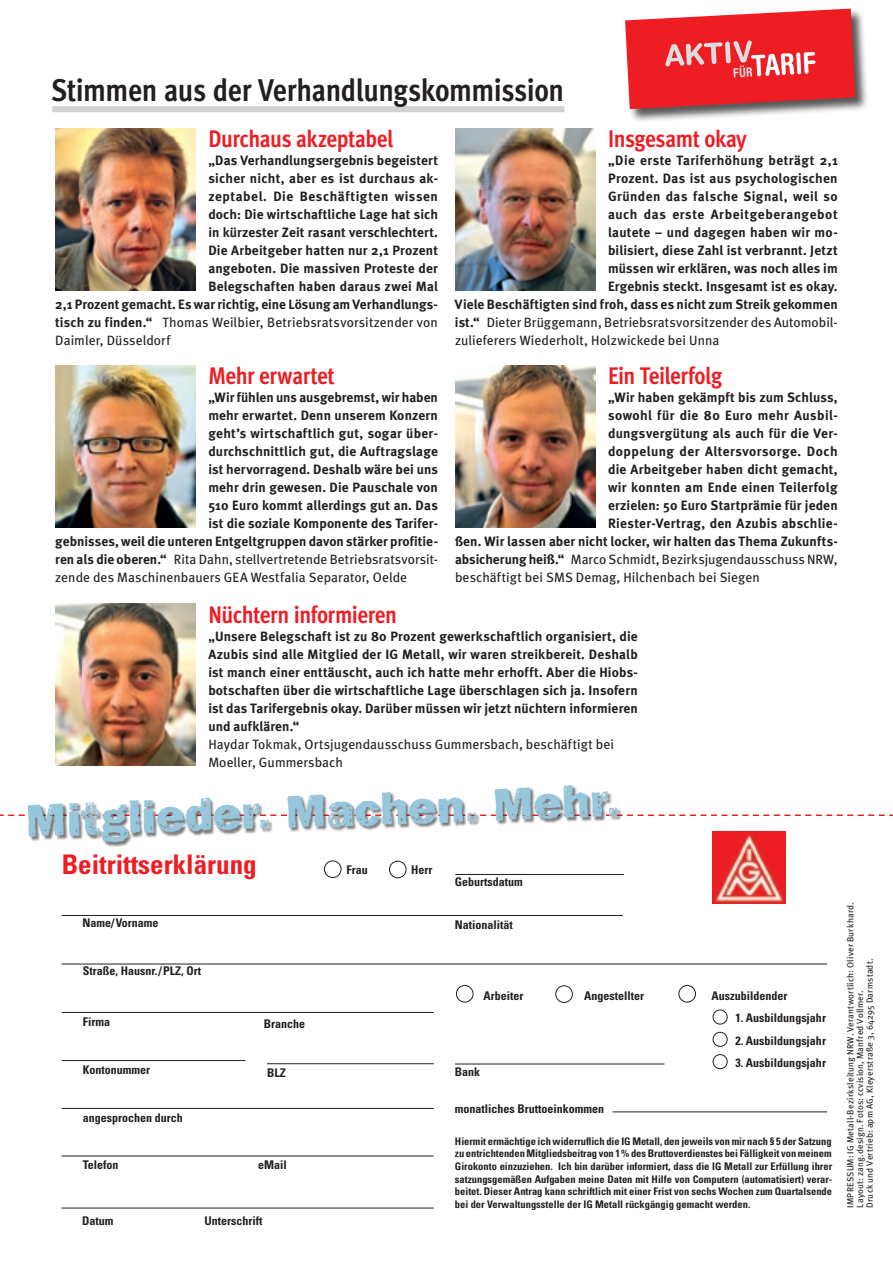
<style>
.page{position:relative;width:893px;height:1263px;background:#fff}
.page>*{position:absolute;margin:0;border:0;box-sizing:border-box;transform-origin:0 0}
.t1{font:48px "Frankie";color:#96c7dd}
.t2{font:700 31.5px "Meta Cond";letter-spacing:-.015em;color:#231f20}
.t3{font:700 condensed 27px "Univers";color:#ee1d23}
.t4{font:700 24px "Meta Cond";letter-spacing:-.02em;color:#ee1d23}
.t5{font:700 13.5px/18px "Meta";letter-spacing:.015em;color:#231f20;text-align:justify}
.t6{font:13.5px/18px "Meta";letter-spacing:.005em;color:#231f20}
.t7{font:700 13.5px "Meta";letter-spacing:.045em;color:#231f20}
.t8{font:700 13.5px "Meta";letter-spacing:.035em;color:#231f20}
.t9{font:700 condensed 12px "Univers";color:#231f20}
.t10{font:700 condensed 10.5px/12.6px "Univers";color:#231f20;text-align:justify}
.t11{font:9px/9.8px "Meta";letter-spacing:.025em;color:#231f20}
.s1{font-weight:700}
</style>
<div class="page">
<hr style="left:62px;top:1208px;width:372px;height:1px;background:#231f20">
<div style="left:324px;top:860px;width:17px;height:18px;border:1px solid #231f20;border-radius:50%"></div>
<div style="left:389px;top:861px;width:17px;height:17px;border:1px solid #231f20;border-radius:50%"></div>
<hr style="left:62px;top:915px;width:561px;height:1px;background:#231f20">
<hr style="left:455px;top:874px;width:169px;height:1px;background:#231f20">
<hr style="left:62px;top:964px;width:765px;height:1px;background:#231f20">
<hr style="left:62px;top:1012px;width:372px;height:1px;background:#231f20">
<div style="left:456px;top:985px;width:17px;height:17px;border:1px solid #231f20;border-radius:50%"></div>
<div style="left:555px;top:985px;width:18px;height:18px;border:1px solid #231f20;border-radius:50%"></div>
<div style="left:678px;top:985px;width:18px;height:17px;border:1px solid #231f20;border-radius:50%"></div>
<hr style="left:62px;top:1060px;width:183px;height:1px;background:#231f20">
<hr style="left:62px;top:1108px;width:372px;height:1px;background:#231f20">
<hr style="left:267px;top:1063px;width:167px;height:1px;background:#231f20">
<hr style="left:613px;top:1111px;width:214px;height:1px;background:#231f20">
<div style="left:713px;top:1009px;width:15px;height:15px;border:1px solid #231f20;border-radius:50%"></div>
<div style="left:713px;top:1032px;width:15px;height:15px;border:1px solid #231f20;border-radius:50%"></div>
<div style="left:713px;top:1054px;width:15px;height:15px;border:1px solid #231f20;border-radius:50%"></div>
<img style="left:713px;top:831px;width:72px;height:73px">
<hr style="left:455px;top:1063px;width:209px;height:1px;background:#231f20">
<hr style="left:62px;top:1155px;width:372px;height:1px;background:#231f20">
<svg style="left:0;top:814px;width:893px;height:2px"></svg>
<div style="left:29px;top:786px;width:593px;height:61px;background:#231f20;opacity:.6"></div>
<div style="left:624px;top:8px;width:244px;height:114px;background:#231f20;opacity:.75"></div>
<svg style="left:625px;top:9px;width:230px;height:100px;background:#e84045"></svg>
<div style="left:52px;top:106px;width:512px;height:6px;background:#d1d2d4"></div>
<img style="left:55px;top:128px;width:141px;height:162px">
<img style="left:55px;top:366px;width:141px;height:161px">
<img style="left:55px;top:604px;width:141px;height:161px">
<img style="left:455px;top:128px;width:140px;height:162px">
<img style="left:455px;top:366px;width:140px;height:161px">
<h2 class="t2" style="left:51px;top:72px;width:515px">Stimmen aus der Verhandlungskommission</h2>
<h3 class="t4" style="left:208px;top:125px;width:186px">Durchaus akzeptabel</h3>
<p class="t5" style="left:208px;top:151px;width:231px">„Das Verhandlungsergebnis begeistert</p>
<p class="t5" style="left:208px;top:169px;width:231px">sicher nicht, aber es ist durchaus ak-</p>
<p class="t7" style="left:208px;top:188px;width:231px">zeptabel. Die Beschäftigten wissen</p>
<p class="t5" style="left:208px;top:205px;width:231px">doch: Die wirtschaftliche Lage hat sich</p>
<p class="t5" style="left:208px;top:223px;width:231px">in kürzester Zeit rasant verschlechtert.</p>
<p class="t5" style="left:208px;top:241px;width:231px">Die Arbeitgeber hatten nur 2,1 Prozent</p>
<p class="t5" style="left:208px;top:259px;width:231px">angeboten. Die massiven Proteste der</p>
<p class="t5" style="left:208px;top:277px;width:231px">Belegschaften haben daraus zwei Mal</p>
<p class="t5" style="left:55px;top:295px;width:384px">2,1 Prozent gemacht. Es war richtig, eine Lösung am Verhandlungs-</p>
<p class="t6" style="left:55px;top:313px;width:384px"><span class="s1">tisch zu finden.“</span> Thomas Weilbier, Betriebsratsvorsitzender von</p>
<p class="t6" style="left:55px;top:331px;width:117px">Daimler, Düsseldorf</p>
<h3 class="t4" style="left:208px;top:362px;width:128px">Mehr erwartet</h3>
<p class="t5" style="left:208px;top:388px;width:231px">„Wir fühlen uns ausgebremst, wir haben</p>
<p class="t5" style="left:208px;top:406px;width:231px">mehr erwartet. Denn unserem Konzern</p>
<p class="t5" style="left:208px;top:424px;width:231px">geht’s wirtschaftlich gut, sogar über-</p>
<p class="t5" style="left:208px;top:442px;width:231px">durchschnittlich gut, die Auftragslage</p>
<p class="t5" style="left:208px;top:460px;width:231px">ist hervorragend. Deshalb wäre bei uns</p>
<p class="t5" style="left:208px;top:478px;width:231px">mehr drin gewesen. Die Pauschale von</p>
<p class="t5" style="left:208px;top:496px;width:231px">510 Euro kommt allerdings gut an. Das</p>
<p class="t5" style="left:208px;top:514px;width:231px">ist die soziale Komponente des Tarifer-</p>
<p class="t5" style="left:55px;top:532px;width:384px">gebnisses, weil die unteren Entgeltgruppen davon stärker profitie-</p>
<p class="t6" style="left:55px;top:550px;width:384px"><span class="s1">ren als die oberen.“</span> Rita Dahn, stellvertretende Betriebsratsvorsit-</p>
<p class="t6" style="left:55px;top:568px;width:353px">zende des Maschinenbauers GEA Westfalia Separator, Oelde</p>
<h3 class="t4" style="left:208px;top:600px;width:190px">Nüchtern informieren</h3>
<p class="t5" style="left:208px;top:626px;width:431px">„Unsere Belegschaft ist zu 80 Prozent gewerkschaftlich organisiert, die Azubis sind alle Mitglied der IG Metall, wir waren streikbereit. Deshalb ist manch einer enttäuscht, auch ich hatte mehr erhofft. Aber die Hiobs&shy;botschaften über die wirtschaftliche Lage überschlagen sich ja. Insofern ist das Tarifergebnis okay. Darüber müssen wir jetzt nüchtern informieren und aufklären.“</p>
<p class="t6" style="left:208px;top:734px;width:407px">Haydar Tokmak, Ortsjugendausschuss Gummersbach, beschäftigt bei<br>Moeller, Gummersbach</p>
<h3 class="t4" style="left:608px;top:125px;width:140px">Insgesamt okay</h3>
<p class="t5" style="left:608px;top:151px;width:231px">„Die erste Tariferhöhung beträgt 2,1</p>
<p class="t5" style="left:608px;top:169px;width:231px">Prozent. Das ist aus psychologischen</p>
<p class="t5" style="left:608px;top:187px;width:231px">Gründen das falsche Signal, weil so</p>
<p class="t7" style="left:608px;top:206px;width:231px">auch das erste Arbeitgeberangebot</p>
<p class="t5" style="left:608px;top:223px;width:231px">lautete – und dagegen haben wir mo-</p>
<p class="t5" style="left:608px;top:241px;width:231px">bilisiert, diese Zahl ist verbrannt. Jetzt</p>
<p class="t5" style="left:608px;top:259px;width:231px">müssen wir erklären, was noch alles im</p>
<p class="t5" style="left:608px;top:277px;width:231px">Ergebnis steckt. Insgesamt ist es okay.</p>
<p class="t5" style="left:455px;top:295px;width:384px">Viele Beschäftigten sind froh, dass es nicht zum Streik gekommen</p>
<p class="t6" style="left:455px;top:313px;width:384px"><span class="s1">ist.“</span> Dieter Brüggemann, Betriebsratsvorsitzender des Automobil-</p>
<p class="t6" style="left:455px;top:331px;width:266px">zulieferers Wiederholt, Holzwickede bei U nna</p>
<h3 class="t4" style="left:608px;top:362px;width:116px">Ein Teilerfolg</h3>
<p class="t5" style="left:608px;top:388px;width:231px">„Wir haben gekämpft bis zum Schluss,</p>
<p class="t5" style="left:608px;top:406px;width:231px">sowohl für die 80 Euro mehr Ausbil-</p>
<p class="t5" style="left:608px;top:424px;width:231px">dungsvergütung als auch für die Ver-</p>
<p class="t8" style="left:608px;top:443px;width:231px">doppelung der Altersvorsorge. Doch</p>
<p class="t5" style="left:608px;top:460px;width:231px">die Arbeitgeber haben dicht gemacht,</p>
<p class="t5" style="left:608px;top:478px;width:231px">wir konnten am Ende einen Teilerfolg</p>
<p class="t5" style="left:608px;top:496px;width:231px">erzielen: 50 Euro Startprämie für jeden</p>
<p class="t5" style="left:608px;top:514px;width:231px">Riester-Vertrag, den Azubis abschlie-</p>
<p class="t5" style="left:455px;top:532px;width:384px">ßen. Wir lassen aber nicht locker, wir halten das Thema Zukunfts-</p>
<p class="t6" style="left:455px;top:550px;width:384px"><span class="s1">absicherung heiß.“</span> Marco Schmidt, Bezirksjugendausschuss NRW,</p>
<p class="t6" style="left:455px;top:568px;width:306px">beschäftigt bei SMS Demag, Hilchenbach bei Siegen</p>
<h1 class="t1" style="left:25px;top:792px;width:596px;rotate:-2deg">Mitglieder. Machen. Mehr.</h1>
<h3 class="t3" style="left:62px;top:847px;width:196px">Beitrittserklärung</h3>
<p class="t9" style="left:82px;top:915px;width:78px">Name/Vorname</p>
<p class="t9" style="left:83px;top:964px;width:120px">Straße, Hausnr./PLZ, Ort</p>
<p class="t9" style="left:83px;top:1014px;width:29px">Firma</p>
<p class="t9" style="left:83px;top:1062px;width:69px">Kontonummer</p>
<p class="t9" style="left:83px;top:1110px;width:101px">angesprochen durch</p>
<p class="t9" style="left:264px;top:1016px;width:43px">Branche</p>
<p class="t9" style="left:267px;top:1065px;width:20px">BLZ</p>
<p class="t9" style="left:83px;top:1157px;width:37px">Telefon</p>
<p class="t9" style="left:258px;top:1157px;width:30px">eMail</p>
<p class="t9" style="left:82px;top:1213px;width:33px">Datum</p>
<p class="t9" style="left:204px;top:1213px;width:59px">Unterschrift</p>
<p class="t9" style="left:347px;top:862px;width:23px">Frau</p>
<p class="t9" style="left:411px;top:862px;width:23px">Herr</p>
<p class="t9" style="left:455px;top:874px;width:69px">Geburtsdatum</p>
<p class="t9" style="left:455px;top:917px;width:60px">Nationalität</p>
<p class="t9" style="left:484px;top:988px;width:41px">Arbeiter</p>
<p class="t9" style="left:584px;top:988px;width:61px">Angestellter</p>
<p class="t9" style="left:711px;top:988px;width:77px">Auszubildender</p>
<p class="t9" style="left:735px;top:1011px;width:92px">1. Ausbildungsjahr</p>
<p class="t9" style="left:735px;top:1033px;width:92px">2. Ausbildungsjahr</p>
<p class="t9" style="left:735px;top:1056px;width:92px">3. Ausbildungsjahr</p>
<p class="t9" style="left:455px;top:1065px;width:27px">Bank</p>
<p class="t9" style="left:455px;top:1101px;width:151px">monatliches Bruttoeinkommen</p>
<p class="t10" style="left:455px;top:1134px;width:379px">Hiermit ermächtige ich widerruflich die IG Metall, den jeweils von mir nach § 5 der Satzung zu entrichtenden Mitgliedsbeitrag von 1% des Bruttoverdienstes bei Fälligkeit von meinem Girokonto einzuziehen. Ich bin darüber informiert, dass die IG Metall zur Erfüllung ihrer satzungsgemäßen Aufgaben meine Daten mit Hilfe von Computern (automatisiert) verar&shy;beitet. Dieser Antrag kann schriftlich mit einer Frist von sechs Wochen zum Quartalsende bei der Verwaltungsstelle der IG Metall rückgängig gemacht werden.</p>
<p class="t11" style="left:845px;top:1208px;width:307px;rotate:-90deg">Impressum: I G Metall-Bezirksleitung NRW. Verantwortlich: Oliver Burkhard.<br>Layout: zang.design. Fotos: ccvision, Manfred Vollmer.<br>Druck und Vertrieb: apm AG, Kleyerstraße 3, 64295 Darmstadt.</p>
</div>
